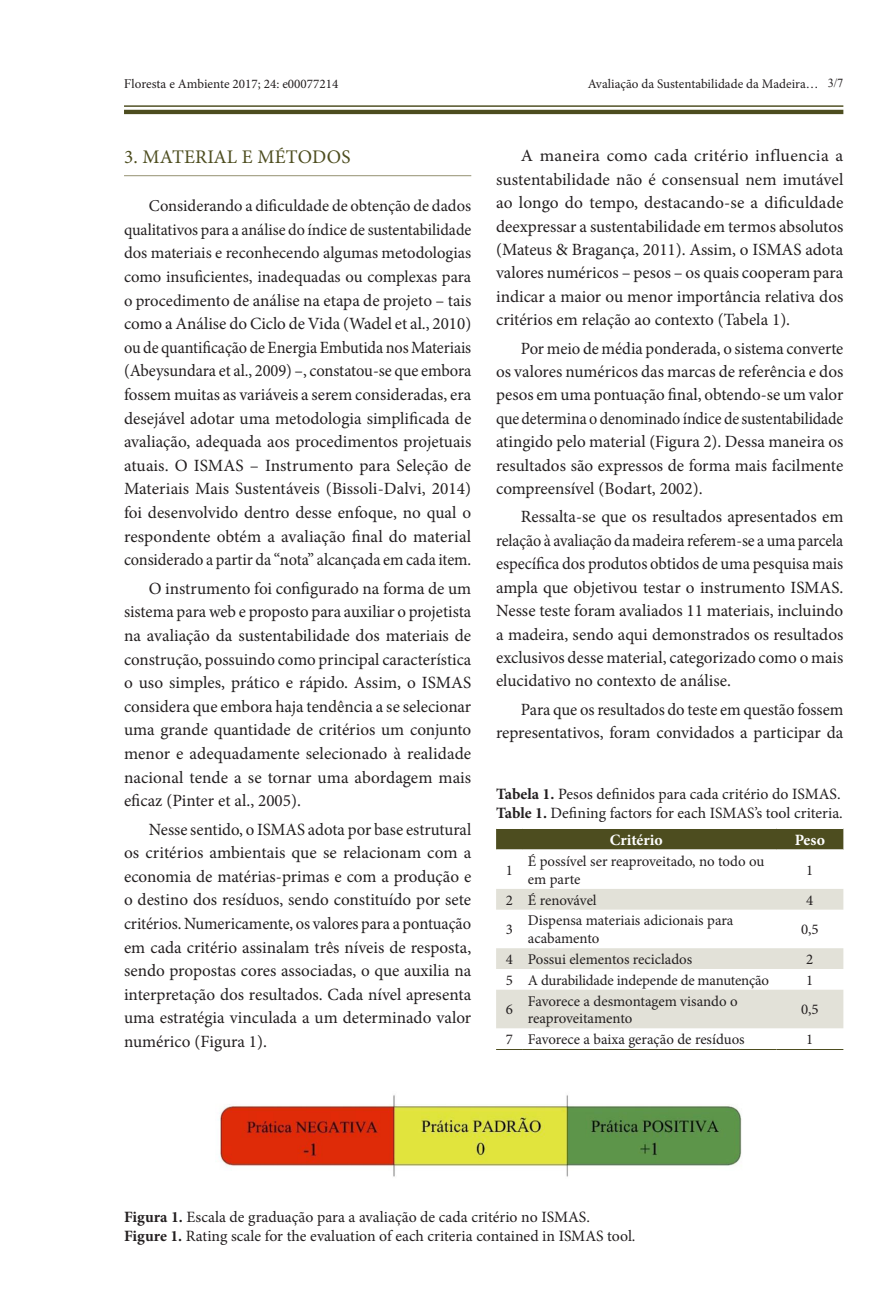
<style>
.page{position:relative;width:893px;height:1315px;background:#fff}
.page>*{position:absolute;margin:0;border:0;box-sizing:border-box;transform-origin:0 0}
.Heading1{font:19.25px "Minion Pro";letter-spacing:.01em;color:#4d4d1f}
.Paragraph{font:17.15px/23.6px "Minion Pro";color:#231f20;text-align:justify}
.Paragraph-2{font:16.62px/23.6px "Minion Pro";color:#231f20;text-align:justify}
.FigureCaption-Trans1{font:15.75px "Minion Pro";color:#231f20}
.FigureCaption{font:15.75px "Minion Pro";color:#231f20}
.TableTitle-Trans1{font:15.75px "Minion Pro";color:#231f20}
.TableTitle{font:15.75px "Minion Pro";color:#231f20}
.TableHead{font:700 15.75px "Minion Pro";color:#fff}
.TableBody{font:14.88px/17.8px "Minion Pro";letter-spacing:-.005em;color:#231f20}
.HeaderMasterB{font:13.12px "Minion Pro";color:#231f20}
.PageNumber{font:12.25px "Times New Roman";color:#231f20}
.s1{font-family:"Times New Roman"}
.s2{font-size:16.62px}
.s3{font-weight:700}
</style>
<div class="page">
<hr style="left:124px;top:110px;width:719px;height:4px;background:#4d4d1f">
<hr style="left:124px;top:105px;width:719px;height:2px;background:#4d4d1f">
<hr style="left:124px;top:175px;width:347px;height:1px;background:#959172">
<img style="left:219px;top:1095px;width:523px;height:82px">
<svg style="left:496px;top:1028px;width:347px;height:1px"></svg>
<svg style="left:496px;top:889px;width:347px;height:139px;fill:#e2e1d8"></svg>
<div style="left:496px;top:828px;width:347px;height:22px;background:#4d4d1f"></div>
<hr style="left:523px;top:849px;width:253px;height:1px;background:#fff">
<hr style="left:776px;top:849px;width:67px;height:1px;background:#fff">
<svg style="left:496px;top:1049px;width:27px;height:1px"></svg>
<hr style="left:523px;top:1049px;width:253px;height:1px;background:#4d4d1f">
<hr style="left:776px;top:1049px;width:67px;height:1px;background:#4d4d1f">
<p class="HeaderMasterB" style="left:124px;top:75px;width:216px"><span class="s1">Fl</span>oresta e Ambiente 2017; 24: e00077214</p>
<p class="HeaderMasterB" style="left:588px;top:75px;width:232px">Avaliação da Sustentabilidade da Madeira…</p>
<p class="PageNumber" style="left:828px;top:75px;width:17px">3/7</p>
<p class="Heading1" style="left:124px;top:144px;width:228px">3. MATERIAL E MÉTODOS</p>
<p class="Paragraph-2" style="left:124px;top:194px;width:349px;text-indent:25px">Considerando a dificuldade de obtenção de dados qualitativos para a análise do índice de sustentabilidade dos materiais e reconhecendo algumas metodologias como insuficientes, inadequadas ou complexas para</p>
<p class="Paragraph" style="left:124px;top:288px;width:349px"><span class="s2">o procedime</span>nto de análise na etapa de projeto – tais como a Análise do Ciclo de Vida (Wadel et al., 2010) ou de quantificação de Energia Embutida nos Materiais (Abeysundara et al., 2009) –, constatou-se que embora fossem muitas as variáveis a serem consideradas, era desejável adotar uma metodologia simplificada de avaliação, adequada aos procedimentos projetuais atuais. O ISMAS – Instrumento para Seleção de Materiais Mais Sustentáveis (Bissoli-Dalvi, 2014) foi desenvolvido dentro desse enfoque, no qual o respondente obtém a avaliação final do material considerado a partir da “nota” alcançada em cada item.</p>
<p class="Paragraph" style="left:124px;top:576px;width:349px;text-indent:25px">O instrumento foi configurado na forma de um sistema para web e proposto para auxiliar o projetista na avaliação da sustentabilidade dos materiais de construção, possuindo como principal característica o uso simples, prático e rápido. Assim, o ISMAS considera que embora haja tendência a se selecionar uma grande quantidade de critérios um conjunto menor e adequadamente selecionado à realidade nacional tende a se tornar uma abordagem mais eficaz (Pinter et al., 2005).</p>
<p class="Paragraph" style="left:124px;top:817px;width:349px;text-indent:25px">Nesse sentido, o ISMAS adota por base estrutural os critérios ambientais que se relacionam com a economia de matérias-primas e com a produção e o destino dos resíduos, sendo constituído por sete critérios. Numericamente, os valores para a pontuação em cada critério assinalam três níveis de resposta, sendo propostas cores associadas, o que auxilia na interpretação dos resultados. Cada nível apresenta uma estratégia vinculada a um determinado valor numérico (Figura 1).</p>
<p class="Paragraph" style="left:496px;top:144px;width:349px;text-indent:25px">A maneira como cada critério influencia a sustentabilidade não é consensual nem imutável ao longo do tempo, destacando-se a dificuldade deexpressar a sustentabilidade em termos absolutos (Mateus &amp; Bragança, 2011). Assim, o ISMAS adota valores numéricos – pesos – os quais cooperam para indicar a maior ou menor importância relativa dos critérios em relação ao contexto (Tabela 1).</p>
<p class="Paragraph" style="left:496px;top:336px;width:349px;text-indent:25px">Por meio de média ponderada, o sistema converte os valores numéricos das marcas de referência e dos pesos em uma pontuação final, obtendo-se um valor que determina o denominado índice de sustentabilidade atingido pelo material (Figura 2). Dessa maneira os resultados são expressos de forma mais facilmente compreensível (Bodart, 2002).</p>
<p class="Paragraph" style="left:496px;top:505px;width:349px;text-indent:25px">Ressalta-se que os resultados apresentados em relação à avaliação da madeira referem-se a uma parcela específica dos produtos obtidos de uma pesquisa mais ampla que objetivou testar o instrumento ISMAS.<br>Nesse teste foram avaliados 11 materiais, incluindo a madeira, sendo aqui demonstrados os resultados exclusivos desse material, categorizado como o mais elucidativo no contexto de análise.</p>
<p class="Paragraph" style="left:496px;top:697px;width:349px;text-align:right">Para que os resultados do teste em questão fossem representativos, foram convidados a participar da</p>
<p class="TableTitle" style="left:496px;top:783px;width:346px"><span class="s3">Tabela 1.</span> Pesos definidos para cada critério do ISMAS.</p>
<p class="TableTitle-Trans1" style="left:496px;top:802px;width:348px"><span class="s3">Table 1.</span> Defining factors for each ISMAS’s tool criteria.</p>
<p class="TableHead" style="left:610px;top:828px;width:55px">Critério</p>
<p class="TableHead" style="left:795px;top:828px;width:32px">Peso</p>
<p class="TableBody" style="left:506px;top:861px;width:9px">1</p>
<p class="TableBody" style="left:528px;top:852px;width:238px">É possível ser reaproveitado, no todo ou em parte</p>
<p class="TableBody" style="left:806px;top:861px;width:9px">1</p>
<p class="TableBody" style="left:506px;top:891px;width:9px">2</p>
<p class="TableBody" style="left:528px;top:891px;width:70px">É renovável</p>
<p class="TableBody" style="left:806px;top:891px;width:9px">4</p>
<p class="TableBody" style="left:506px;top:920px;width:9px">3</p>
<p class="TableBody" style="left:528px;top:912px;width:207px">Dispensa materiais adicionais para acabamento</p>
<p class="TableBody" style="left:801px;top:920px;width:19px">0,5</p>
<p class="TableBody" style="left:506px;top:950px;width:9px">4</p>
<p class="TableBody" style="left:528px;top:950px;width:166px">Possui elementos reciclados</p>
<p class="TableBody" style="left:806px;top:950px;width:9px">2</p>
<p class="TableBody" style="left:506px;top:971px;width:9px">5</p>
<p class="TableBody" style="left:528px;top:971px;width:243px">A durabilidade independe de manutenção</p>
<p class="TableBody" style="left:806px;top:971px;width:9px">1</p>
<p class="TableBody" style="left:506px;top:1000px;width:9px">6</p>
<p class="TableBody" style="left:528px;top:992px;width:211px">Favorece a desmontagem visando o reaproveitamento</p>
<p class="TableBody" style="left:801px;top:1000px;width:19px">0,5</p>
<p class="TableBody" style="left:506px;top:1030px;width:9px">7</p>
<p class="TableBody" style="left:528px;top:1030px;width:218px">Favorece a baixa geração de resíduos</p>
<p class="TableBody" style="left:806px;top:1030px;width:9px">1</p>
<p class="FigureCaption" style="left:124px;top:1206px;width:467px"><span class="s3">Figura 1.</span> Escala de graduação para a avaliação de cada critério no ISMAS.</p>
<p class="FigureCaption-Trans1" style="left:124px;top:1225px;width:513px"><span class="s3">Figure 1.</span> Rating scale for the evaluation of each criteria contained in ISMAS tool.</p>
</div>
